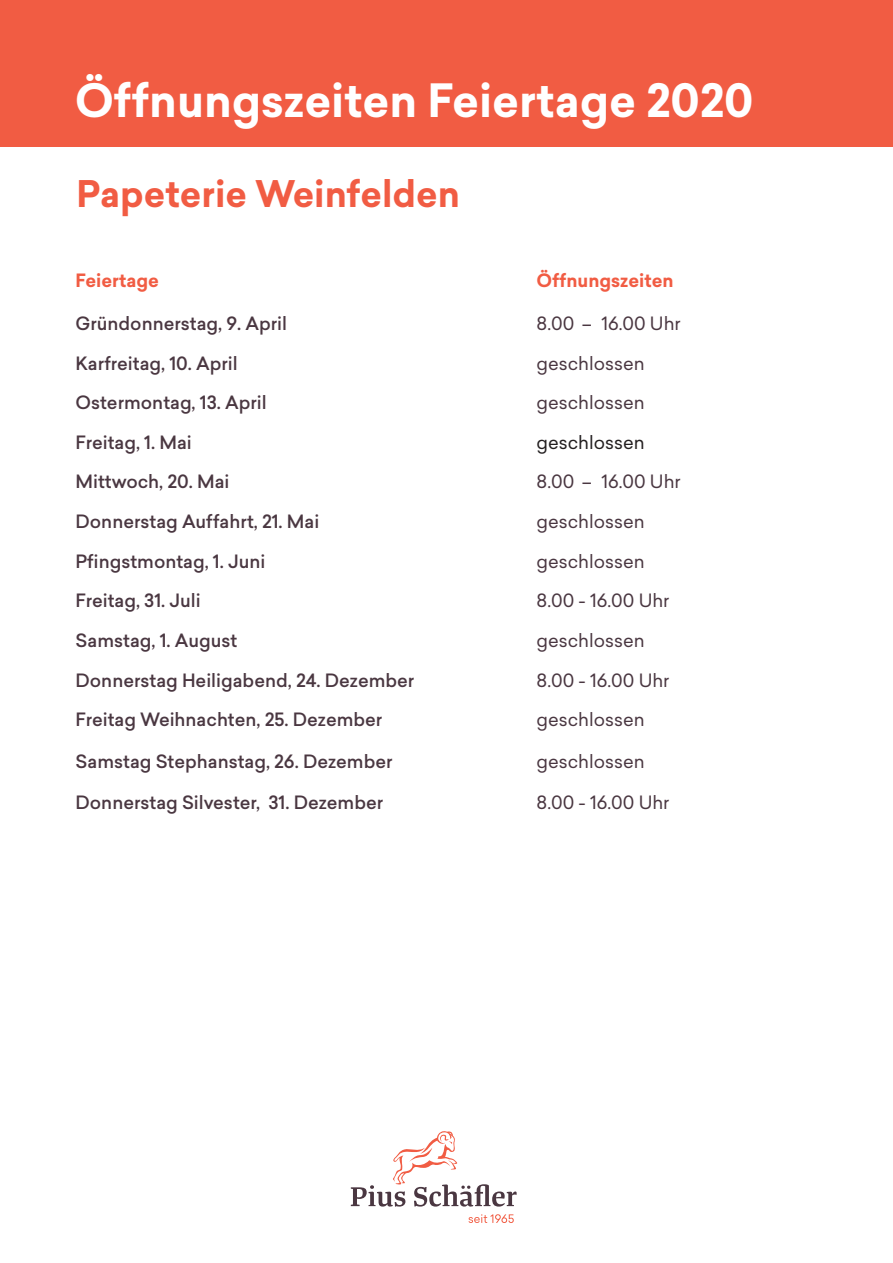
<style>
.page{position:relative;width:893px;height:1263px;background:#fff}
.page>*{position:absolute;margin:0;border:0;box-sizing:border-box;transform-origin:0 0}
.t1{font:700 45px "Sailec";color:#fff}
.t2{font:700 36px "Sailec";color:#f15c43}
.t3{font:500 18px "Sailec";color:#4a3741}
.t4{font:18px "Sailec";color:#4a3741}
.t5{font:700 18px "Sailec";color:#f15c43}
.t6{font:18px "Sailec";color:#231f20}
</style>
<div class="page">
<div style="left:0;top:0;width:893px;height:147px;background:#f15c43"></div>
<svg style="left:469px;top:1214px;width:45px;height:9px"></svg>
<svg style="left:351px;top:1131px;width:166px;height:75px"></svg>
<h1 class="t1" style="left:75px;top:68px;width:680px">Öffnungszeiten Feiertage 2020</h1>
<p class="t2" style="left:77px;top:168px;width:385px">Papeterie Weinfelden</p>
<p class="t5" style="left:75px;top:267px;width:85px">Feiertage</p>
<p class="t5" style="left:537px;top:267px;width:138px">Öffnungszeiten</p>
<p class="t3" style="left:75px;top:311px;width:213px">Gründonnerstag, 9. April</p>
<p class="t4" style="left:537px;top:311px;width:146px">8.00 – 16.00 Uhr</p>
<p class="t3" style="left:75px;top:350px;width:164px">Karfreitag, 10. April</p>
<p class="t4" style="left:537px;top:350px;width:110px">geschlossen</p>
<p class="t3" style="left:75px;top:390px;width:193px">Ostermontag, 13. April</p>
<p class="t4" style="left:537px;top:390px;width:110px">geschlossen</p>
<p class="t3" style="left:75px;top:430px;width:118px">Freitag, 1. Mai</p>
<p class="t6" style="left:537px;top:430px;width:110px">geschlossen</p>
<p class="t3" style="left:75px;top:469px;width:155px">Mittwoch, 20. Mai</p>
<p class="t4" style="left:537px;top:469px;width:146px">8.00 – 16.00 Uhr</p>
<p class="t3" style="left:75px;top:509px;width:245px">Donnerstag Auffahrt, 21. Mai</p>
<p class="t4" style="left:537px;top:509px;width:110px">geschlossen</p>
<p class="t3" style="left:75px;top:548px;width:191px">Pfingstmontag, 1. Juni</p>
<p class="t4" style="left:537px;top:549px;width:110px">geschlossen</p>
<p class="t3" style="left:75px;top:588px;width:127px">Freitag, 31. Juli</p>
<p class="t4" style="left:537px;top:588px;width:134px">8.00 - 16.00 Uhr</p>
<p class="t3" style="left:75px;top:628px;width:163px">Samstag, 1. August</p>
<p class="t4" style="left:537px;top:628px;width:110px">geschlossen</p>
<p class="t3" style="left:75px;top:667px;width:340px">Donnerstag Heiligabend, 24. Dezember</p>
<p class="t4" style="left:537px;top:667px;width:134px">8.00 - 16.00 Uhr</p>
<p class="t3" style="left:75px;top:707px;width:308px">Freitag Weihnachten, 25. Dezember</p>
<p class="t4" style="left:537px;top:707px;width:110px">geschlossen</p>
<p class="t3" style="left:75px;top:748px;width:319px">Samstag Stephanstag, 26. Dezember</p>
<p class="t4" style="left:537px;top:748px;width:110px">geschlossen</p>
<p class="t3" style="left:75px;top:790px;width:309px">Donnerstag Silvester, 31. Dezember</p>
<p class="t4" style="left:537px;top:790px;width:134px">8.00 - 16.00 Uhr</p>
</div>
